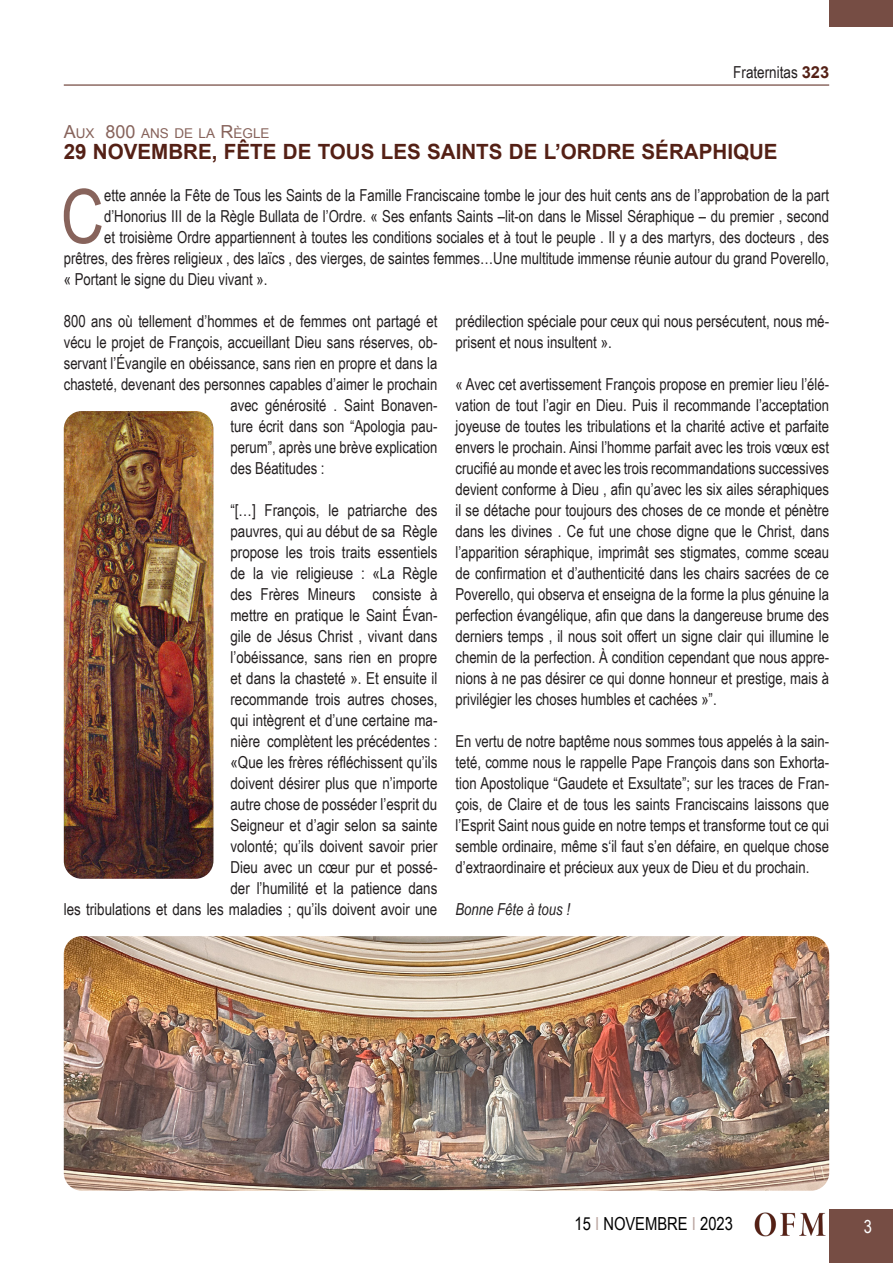
<style>
.page{position:relative;width:893px;height:1263px;background:#fff}
.page>*{position:absolute;margin:0;border:0;box-sizing:border-box;transform-origin:0 0}
.Testo_normal{font:75.15px "Arial Narrow";color:#87635b}
.Titolo{font:700 21px "Arial";color:#542015}
.t1{font:18px "Arial Narrow";color:#000}
.t2{font:18px "Arial Narrow";color:#fff}
.Testo_normal-2{font:16.5px/21px "Arial Narrow";color:#231f20;text-align:justify}
.Testo_normal-3{font:italic 16.5px "Arial Narrow";color:#231f20}
.Titolo_piccolo{font:13.5px "Arial";color:#87635b}
.s1{font-family:"Arial";font-weight:700;color:#542015}
.s2{font-size:18px}
.s3{color:#bba6a1}
</style>
<div class="page">
<div style="left:829px;top:1209px;width:64px;height:54px;background:#764d44"></div>
<hr style="left:64px;top:85px;width:765px;height:1px;background:#542015">
<div style="left:829px;top:0;width:64px;height:27px;background:#764d44"></div>
<img style="left:755px;top:1212px;width:71px;height:24px">
<img style="left:64px;top:411px;width:149px;height:468px">
<img style="left:64px;top:936px;width:765px;height:255px">
<p class="Testo_normal-2" style="left:733px;top:61px;width:97px">Fraternitas <span class="s1">323</span></p>
<p class="Titolo_piccolo" style="left:64px;top:124px;width:207px"><span class="s2">A</span>UX <span class="s2">800</span> ANS DE LA <span class="s2">R</span>ÈGLE</p>
<p class="Titolo" style="left:64px;top:138px;width:715px">29 NOVEMBRE, FÊTE DE TOUS LES SAINTS DE L’ORDRE SÉRAPHIQUE</p>
<p class="Testo_normal" style="left:61px;top:161px;width:45px">C</p>
<p class="Testo_normal-2" style="left:104px;top:184px;width:727px">ette année la Fête de Tous les Saints de la Famille Franciscaine tombe le jour des huit cents ans de l’approbation de la part</p>
<p class="Testo_normal-2" style="left:104px;top:205px;width:727px">d’Honorius III de la Règle Bullata de l’Ordre. « Ses enfants Saints –lit-on dans le Missel Séraphique – du premier , second</p>
<p class="Testo_normal-2" style="left:104px;top:226px;width:726px">et troisième Ordre appartiennent à toutes les conditions sociales et à tout le peuple . Il y a des martyrs, des docteurs , des</p>
<p class="Testo_normal-2" style="left:64px;top:247px;width:767px">prêtres, des frères religieux , des laïcs , des vierges, de saintes femmes…Une multitude immense réunie autour du grand Poverello,</p>
<p class="Testo_normal-2" style="left:64px;top:268px;width:205px">« Portant le signe du Dieu vivant ».</p>
<p class="Testo_normal-2" style="left:64px;top:310px;width:375px">800 ans où tellement d’hommes et de femmes ont partagé et</p>
<p class="Testo_normal-2" style="left:64px;top:331px;width:375px">vécu le projet de François, accueillant Dieu sans réserves, ob-</p>
<p class="Testo_normal-2" style="left:64px;top:352px;width:375px">servant l’Évangile en obéissance, sans rien en propre et dans la</p>
<p class="Testo_normal-2" style="left:64px;top:373px;width:375px">chasteté, devenant des personnes capables d’aimer le prochain</p>
<p class="Testo_normal-2" style="left:230px;top:394px;width:209px">avec générosité . Saint Bonaven-</p>
<p class="Testo_normal-2" style="left:230px;top:415px;width:209px">ture écrit dans son “Apologia pau-</p>
<p class="Testo_normal-2" style="left:230px;top:436px;width:208px">perum”, après une brève explication</p>
<p class="Testo_normal-2" style="left:230px;top:457px;width:96px">des Béatitudes :</p>
<p class="Testo_normal-2" style="left:64px;top:499px;width:375px;text-align:right">“[…] François, le patriarche des<br>pauvres, qui au début de sa Règle<br>propose les trois traits essentiels<br>de la vie religieuse : «La Règle<br>des Frères Mineurs consiste à<br>mettre en pratique le Saint Évan-<br>gile de Jésus Christ , vivant dans<br>l’obéissance, sans rien en propre<br>et dans la chasteté ». Et ensuite il<br>recommande trois autres choses,<br>qui intègrent et d’une certaine ma-<br>nière complètent les précédentes :<br>«Que les frères réfléchissent qu’ils<br>doivent désirer plus que n’importe<br>autre chose de posséder l’esprit du<br>Seigneur et d’agir selon sa sainte<br>volonté; qu’ils doivent savoir prier<br>Dieu avec un cœur pur et possé-<br>der l’humilité et la patience dans<br>les tribulations et dans les maladies ; qu’ils doivent avoir une</p>
<p class="Testo_normal-2" style="left:455px;top:310px;width:375px">prédilection spéciale pour ceux qui nous persécutent, nous mé&shy;prisent et nous insultent ».</p>
<p class="Testo_normal-2" style="left:455px;top:373px;width:375px">« Avec cet avertissement François propose en premier lieu l’élé&shy;vation de tout l’agir en Dieu. Puis il recommande l’acceptation joyeuse de toutes les tribulations et la charité active et parfaite envers le prochain. Ainsi l’homme parfait avec les trois vœux est crucifié au monde et avec les trois recommandations successives devient conforme à Dieu , afin qu’avec les six ailes séraphiques il se détache pour toujours des choses de ce monde et pénètre dans les divines . Ce fut une chose digne que le Christ, dans l’apparition séraphique, imprimât ses stigmates, comme sceau de confirmation et d’authenticité dans les chairs sacrées de ce Poverello, qui observa et enseigna de la forme la plus génuine la perfection évangélique, afin que dans la dangereuse brume des derniers temps , il nous soit offert un signe clair qui illumine le chemin de la perfection. À condition cependant que nous appre&shy;nions à ne pas désirer ce qui donne honneur et prestige, mais à privilégier les choses humbles et cachées »”.</p>
<p class="Testo_normal-2" style="left:455px;top:730px;width:375px">En vertu de notre baptême nous sommes tous appelés à la sain&shy;teté, comme nous le rappelle Pape François dans son Exhorta&shy;tion Apostolique “Gaudete et Exsultate”; sur les traces de Fran&shy;çois, de Claire et de tous les saints Franciscains laissons que l’Esprit Saint nous guide en notre temps et transforme tout ce qui semble ordinaire, même s‘il faut s’en défaire, en quelque chose d’extraordinaire et précieux aux yeux de Dieu et du prochain.</p>
<p class="Testo_normal-3" style="left:455px;top:898px;width:116px">Bonne Fête à tous !</p>
<p class="t1" style="left:575px;top:1210px;width:160px">15 <span class="s3">I</span> NOVEMBRE <span class="s3">I</span> 2023</p>
<p class="t2" style="left:864px;top:1213px;width:10px">3</p>
</div>
